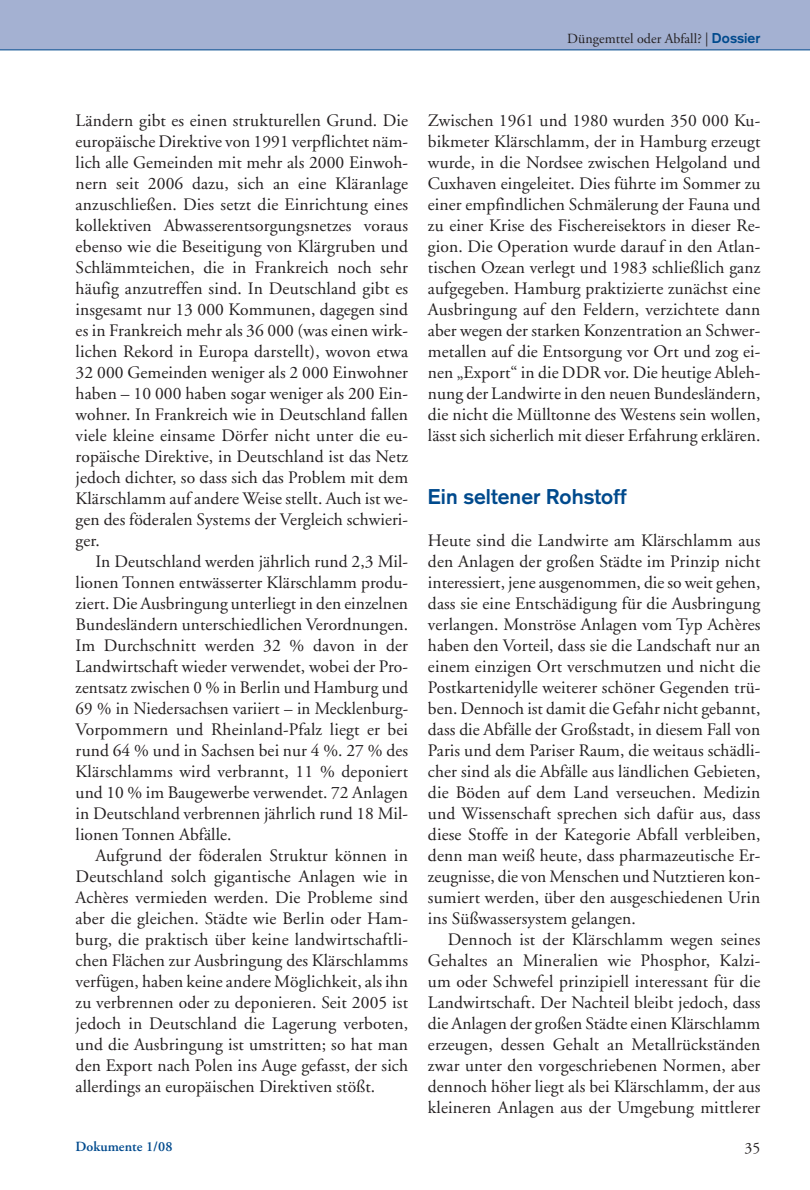
<style>
.page{position:relative;width:810px;height:1190px;background:#fff}
.page>*{position:absolute;margin:0;border:0;box-sizing:border-box;transform-origin:0 0}
.t1{font:700 21px "Akzidenz Grotesk";letter-spacing:.005em;color:#004a8d}
.t2{font:17.5px/21px "Adobe Garamond";letter-spacing:.005em;color:#231f20;text-align:justify}
.t3{font:15.75px "Adobe Garamond";color:#231f20}
.t4{font:14px "Adobe Garamond";letter-spacing:.005em;color:#231f20}
.t5{font:600 14px "Adobe Garamond";letter-spacing:.005em;color:#004a8d}
.s1{font-family:"Akzidenz Grotesk";font-weight:700;color:#004a8d}
</style>
<div class="page">
<div style="left:0;top:0;width:810px;height:51px;background:#a4b1d2"></div>
<p class="t4" style="left:567px;top:33px;width:195px">Düngemttel oder Abfall? | <span class="s1">Dossier</span></p>
<p class="t2" style="left:76px;top:112px;width:334px">Ländern gibt es einen strukturellen Grund. Die europäische Direktive von 1991 verpflichtet näm&shy;lich alle Gemeinden mit mehr als 2000 Einwoh&shy;nern seit 2006 dazu, sich an eine Kläranlage anzuschließen. Dies setzt die Einrichtung eines kollektiven Abwasserentsorgungsnetzes voraus ebenso wie die Beseitigung von Klärgruben und Schlämmteichen, die in Frankreich noch sehr häufig anzutreffen sind. In Deutschland gibt es insgesamt nur 13 000 Kommunen, dagegen sind es in Frankreich mehr als 36 000 (was einen wirk&shy;lichen Rekord in Europa darstellt), wovon etwa 32 000 Gemeinden weniger als 2 000 Einwohner haben – 10 000 haben sogar weniger als 200 Ein&shy;wohner. In Frankreich wie in Deutschland fallen viele kleine einsame Dörfer nicht unter die eu&shy;ropäische Direktive, in Deutschland ist das Netz jedoch dichter, so dass sich das Problem mit dem Klärschlamm auf andere Weise stellt. Auch ist we&shy;gen des föderalen Systems der Vergleich schwieri&shy;ger.</p>
<p class="t2" style="left:76px;top:553px;width:334px;text-indent:20px">In Deutschland werden jährlich rund 2,3 Mil&shy;lionen Tonnen entwässerter Klärschlamm produ&shy;ziert. Die Ausbringung unterliegt in den einzelnen Bundesländern unterschiedlichen Verordnungen.<br>Im Durchschnitt werden 32 % davon in der Landwirtschaft wieder verwendet, wobei der Pro&shy;zentsatz zwischen 0 % in Berlin und Hamburg und 69 % in Niedersachsen variiert – in Mecklenburg-Vorpommern und Rheinland-Pfalz liegt er bei rund 64 % und in Sachsen bei nur 4 %. 27 % des Klärschlamms wird verbrannt, 11 % deponiert und 10 % im Baugewerbe verwendet. 72 Anlagen in Deutschland verbrennen jährlich rund 18 Mil&shy;lionen Tonnen Abfälle.</p>
<p class="t2" style="left:76px;top:847px;width:334px;text-indent:20px">Aufgrund der föderalen Struktur können in Deutschland solch gigantische Anlagen wie in Achères vermieden werden. Die Probleme sind aber die gleichen. Städte wie Berlin oder Ham&shy;burg, die praktisch über keine landwirtschaftli&shy;chen Flächen zur Ausbringung des Klärschlamms verfügen, haben keine andere Möglichkeit, als ihn zu verbrennen oder zu deponieren. Seit 2005 ist jedoch in Deutschland die Lagerung verboten, und die Ausbringung ist umstritten; so hat man den Export nach Polen ins Auge gefasst, der sich allerdings an europäischen Direktiven stößt.</p>
<p class="t2" style="left:428px;top:112px;width:334px">Zwischen 1961 und 1980 wurden 350 000 Ku&shy;bikmeter Klärschlamm, der in Hamburg erzeugt wurde, in die Nordsee zwischen Helgoland und Cuxhaven eingeleitet. Dies führte im Sommer zu einer empfindlichen Schmälerung der Fauna und zu einer Krise des Fischereisektors in dieser Re&shy;gion. Die Operation wurde darauf in den Atlan&shy;tischen Ozean verlegt und 1983 schließlich ganz aufgegeben. Hamburg praktizierte zunächst eine Ausbringung auf den Feldern, verzichtete dann aber wegen der starken Konzentration an Schwer&shy;metallen auf die Entsorgung vor Ort und zog ei&shy;nen „Export“ in die DDR vor. Die heutige Ableh&shy;nung der Landwirte in den neuen Bundesländern, die nicht die Mülltonne des Westens sein wollen, lässt sich sicherlich mit dieser Erfahrung erklären.</p>
<p class="t1" style="left:428px;top:489px;width:200px">Ein seltener Rohstoff</p>
<p class="t2" style="left:428px;top:532px;width:334px">Heute sind die Landwirte am Klärschlamm aus den Anlagen der großen Städte im Prinzip nicht interessiert, jene ausgenommen, die so weit gehen, dass sie eine Entschädigung für die Ausbringung verlangen. Monströse Anlagen vom Typ Achères haben den Vorteil, dass sie die Landschaft nur an einem einzigen Ort verschmutzen und nicht die Postkartenidylle weiterer schöner Gegenden trü&shy;ben. Dennoch ist damit die Gefahr nicht gebannt, dass die Abfälle der Großstadt, in diesem Fall von Paris und dem Pariser Raum, die weitaus schädli&shy;cher sind als die Abfälle aus ländlichen Gebieten, die Böden auf dem Land verseuchen. Medizin und Wissenschaft sprechen sich dafür aus, dass diese Stoffe in der Kategorie Abfall verbleiben, denn man weiß heute, dass pharmazeutische Er&shy;zeugnisse, die von Menschen und Nutztieren kon&shy;sumiert werden, über den ausgeschiedenen Urin ins Süßwassersystem gelangen.</p>
<p class="t2" style="left:428px;top:931px;width:334px;text-indent:20px">Dennoch ist der Klärschlamm wegen seines Gehaltes an Mineralien wie Phosphor, Kalzi&shy;um oder Schwefel prinzipiell interessant für die Landwirtschaft. Der Nachteil bleibt jedoch, dass die Anlagen der großen Städte einen Klärschlamm erzeugen, dessen Gehalt an Metallrückständen zwar unter den vorgeschriebenen Normen, aber dennoch höher liegt als bei Klärschlamm, der aus kleineren Anlagen aus der Umgebung mittlerer</p>
<p class="t5" style="left:76px;top:1141px;width:98px">Dokumente 1/08</p>
<p class="t3" style="left:744px;top:1141px;width:17px">35</p>
</div>
